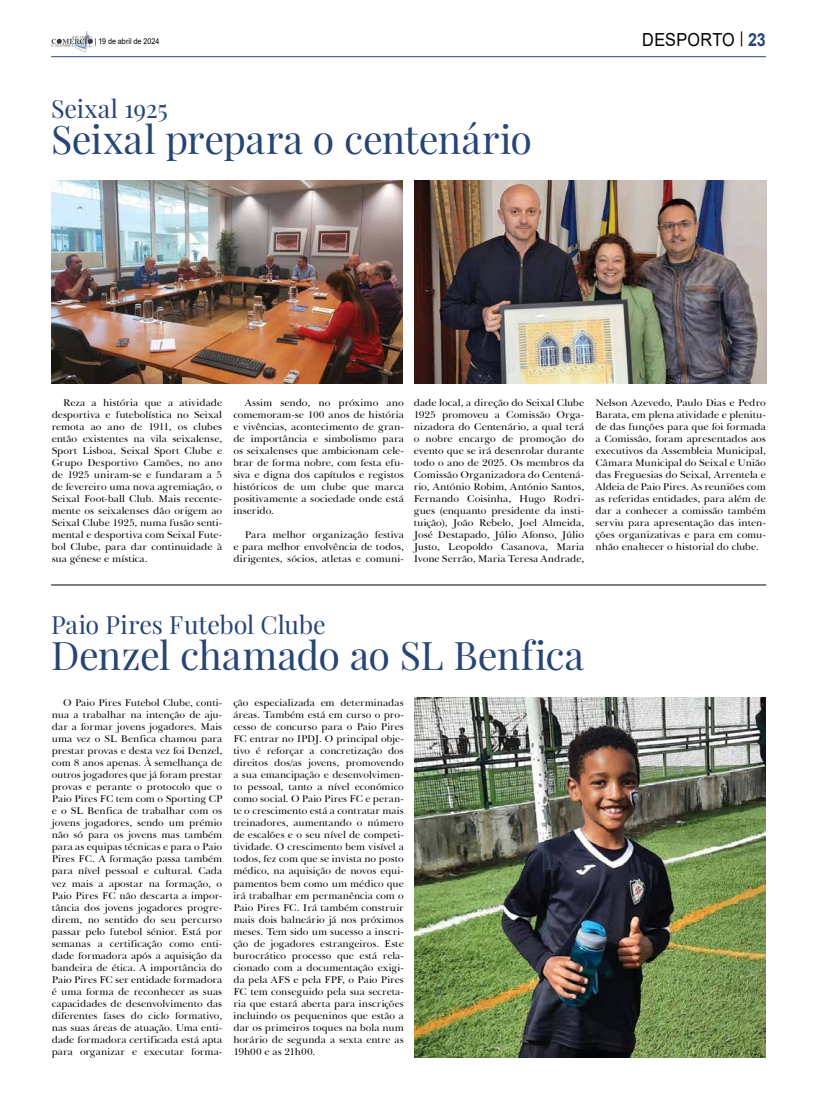
<style>
.page{position:relative;width:817px;height:1106px;background:#fff}
.page>*{position:absolute;margin:0;border:0;box-sizing:border-box;transform-origin:0 0}
.t1{font:39.3px "Playfair Display";letter-spacing:-.01em;color:#254576}
.t2{font:25px "Playfair Display";letter-spacing:-.005em;color:#254576}
.t3{font:18px "Arial";letter-spacing:.02em;color:#000;scale:.9 1}
.t4{font:10px/12px "Baskerville BT";color:#000;text-align:justify}
.t5{font:10px/12px "Baskerville BT";color:#000;text-align:justify;scale:1.04 1}
.t6{font:8px "Arial";color:#000;scale:.9 1}
.s1{font-weight:700;color:#254576}
</style>
<div class="page">
<hr style="left:51px;top:56px;width:714px;height:1px;background:#254576">
<svg style="left:51px;top:31px;width:42px;height:21px"></svg>
<hr style="left:51px;top:585px;width:715px;height:1px;background:#000">
<img style="left:414px;top:697px;width:351px;height:360px">
<img style="left:51px;top:180px;width:352px;height:203px">
<img style="left:414px;top:180px;width:352px;height:203px">
<p class="t6" style="left:95px;top:36px;width:73px">| 19 de abril de 2024</p>
<h3 class="t3" style="left:642px;top:27px;width:139px">DESPORTO <sup>|</sup> <span class="s1">23</span></h3>
<h2 class="t2" style="left:51px;top:93px;width:118px">Seixal 1925</h2>
<h1 class="t1" style="left:51px;top:115px;width:482px">Seixal prepara o centenário</h1>
<p class="t5" style="left:52px;top:397px;width:165px;text-indent:11px">Reza a história que a atividade desportiva e futebolística no Seixal remota ao ano de 1911, os clubes então existentes na vila seixalense, Sport Lisboa, Seixal Sport Clube e Grupo Desportivo Camões, no ano de 1925 uniram-se e fundaram a 5 de fevereiro uma nova agremiação, o Seixal Foot-ball Club. Mais recente&shy;mente os seixalenses dão origem ao Seixal Clube 1925, numa fusão senti&shy;mental e desportiva com Seixal Fute&shy;bol Clube, para dar continuidade à sua génese e mística.</p>
<p class="t5" style="left:413px;top:397px;width:165px">dade local, a direção do Seixal Clube 1925 promoveu a Comissão Orga&shy;nizadora do Centenário, a qual terá o nobre encargo de promoção do evento que se irá desenrolar durante todo o ano de 2025. Os membros da Comissão Organizadora do Centená&shy;rio, António Robim, António Santos, Fernando Coisinha, Hugo Rodri&shy;gues (enquanto presidente da insti&shy;tuição), João Rebelo, Joel Almeida, José Destapado, Júlio Afonso, Júlio Justo, Leopoldo Casanova, Maria Ivone Serrão, Maria Teresa Andrade,</p>
<p class="t5" style="left:233px;top:397px;width:165px;text-indent:11px">Assim sendo, no próximo ano comemoram-se 100 anos de história e vivências, acontecimento de gran&shy;de importância e simbolismo para os seixalenses que ambicionam cele&shy;brar de forma nobre, com festa efu&shy;siva e digna dos capítulos e registos históricos de um clube que marca positivamente a sociedade onde está inserido.</p>
<p class="t5" style="left:233px;top:529px;width:165px;text-indent:11px">Para melhor organização festiva e para melhor envolvência de todos, dirigentes, sócios, atletas e comuni-</p>
<p class="t5" style="left:595px;top:397px;width:165px">Nelson Azevedo, Paulo Dias e Pedro Barata, em plena atividade e plenitu&shy;de das funções para que foi formada a Comissão, foram apresentados aos executivos da Assembleia Municipal, Câmara Municipal do Seixal e União das Freguesias do Seixal, Arrentela e Aldeia de Paio Pires. As reuniões com as referidas entidades, para além de dar a conhecer a comissão também serviu para apresentação das inten&shy;ções organizativas e para em comu&shy;nhão enaltecer o historial do clube.</p>
<h2 class="t2" style="left:51px;top:609px;width:276px">Paio Pires Futebol Clube</h2>
<h1 class="t1" style="left:51px;top:631px;width:534px">Denzel chamado ao SL Benfica</h1>
<p class="t4" style="left:52px;top:697px;width:172px;text-indent:11px">O Paio Pires Futebol Clube, conti&shy;nua a trabalhar na intenção de aju&shy;dar a formar jovens jogadores. Mais uma vez o SL Benfica chamou para prestar provas e desta vez foi Denzel, com 8 anos apenas. À semelhança de outros jogadores que já foram prestar provas e perante o protocolo que o Paio Pires FC tem com o Sporting CP e o SL Benfica de trabalhar com os jovens jogadores, sendo um prémio não só para os jovens mas também para as equipas técnicas e para o Paio Pires FC. A formação passa também para nível pessoal e cultural. Cada vez mais a apostar na formação, o Paio Pires FC não descarta a impor&shy;tância dos jovens jogadores progre&shy;direm, no sentido do seu percurso passar pelo futebol sénior. Está por semanas a certificação como enti&shy;dade formadora após a aquisição da bandeira de ética. A importância do Paio Pires FC ser entidade formadora é uma forma de reconhecer as suas capacidades de desenvolvimento das diferentes fases do ciclo formativo, nas suas áreas de atuação. Uma enti&shy;dade formadora certificada está apta para organizar e executar forma-</p>
<p class="t4" style="left:233px;top:697px;width:172px">ção especializada em determinadas áreas. Também está em curso o pro&shy;cesso de concurso para o Paio Pires FC entrar no IPDJ. O principal obje&shy;tivo é reforçar a concretização dos direitos dos/as jovens, promovendo a sua emancipação e desenvolvimen&shy;to pessoal, tanto a nível económico como social. O Paio Pires FC e peran&shy;te o crescimento está a contratar mais treinadores, aumentando o número de escalões e o seu nível de competi&shy;tividade. O crescimento bem visível a todos, fez com que se invista no posto médico, na aquisição de novos equi&shy;pamentos bem como um médico que irá trabalhar em permanência com o Paio Pires FC. Irá também construir mais dois balneário já nos próximos meses. Tem sido um sucesso a inscri&shy;ção de jogadores estrangeiros. Este burocrático processo que está rela&shy;cionado com a documentação exigi&shy;da pela AFS e pela FPF, o Paio Pires FC tem conseguido pela sua secreta&shy;ria que estará aberta para inscrições incluindo os pequeninos que estão a dar os primeiros toques na bola num horário de segunda a sexta entre as 19h00 e as 21h00.</p>
</div>
